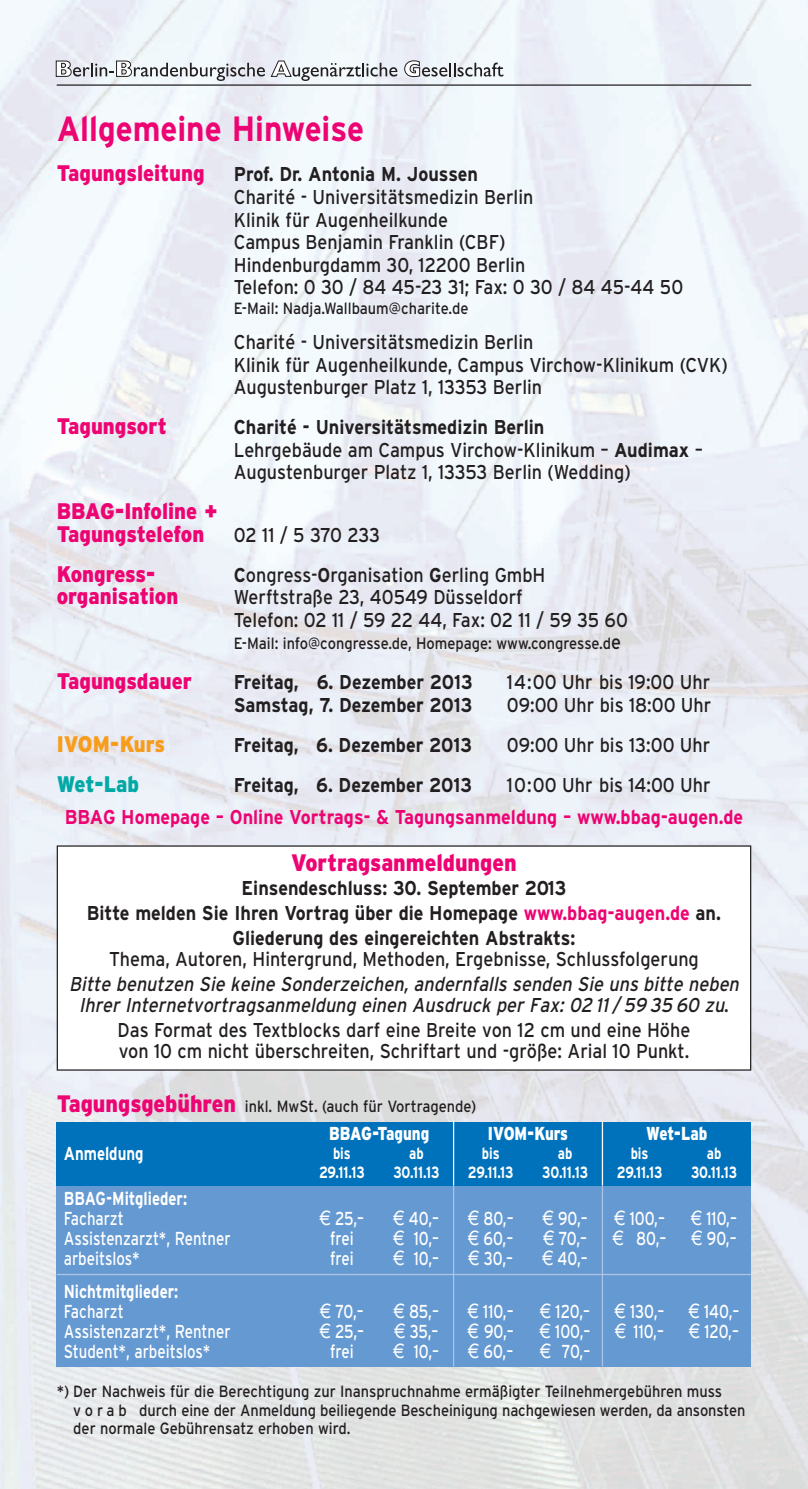
<style>
.page{position:relative;width:808px;height:1489px;background:#fff}
.page>*{position:absolute;margin:0;border:0;box-sizing:border-box;transform-origin:0 0}
.t1{font:700 35px "Interstate";color:#ed0372;scale:.9 1}
.t2{font:900 23.75px "Interstate";color:#ed0372;scale:.9 1}
.t3{font:900 22.5px/22.5px "Interstate";color:#ed0372;scale:.9 1}
.t4{font:900 22.5px "Interstate";letter-spacing:-.01em;color:#f89c1c;scale:.9 1}
.t5{font:900 22.5px "Interstate";letter-spacing:-.005em;color:#00a9a5;scale:.9 1}
.t6{font:20px/22.5px "Interstate";color:#231f20;scale:.9 1}
.t7{font:700 20px/24.8px "Interstate";color:#231f20;text-align:center;scale:.9 1}
.t8{font:italic 20px/21.2px "Interstate";color:#231f20;text-align:center;scale:.9 1}
.t9{font:700 20px "Interstate";color:#ed0372;scale:.9 1}
.t10{font:20px "Interstate";letter-spacing:-.02em;color:#231f20;scale:.9 1}
.t11{font:18.75px/20px "Interstate";color:#fff;scale:.8 1}
.t12{font:700 18.75px "Interstate";color:#fff;scale:.8 1}
.t13{font:900 18.75px "Interstate";color:#fff;scale:.8 1}
.t14{font:16.25px/18.8px "Interstate";color:#231f20;scale:.9 1}
.t15{font:700 16.25px "Interstate";color:#fff;scale:.8 1}
.s1{font-weight:700}
.s2{font-size:20px}
.s3{color:#ed0372}
.s4{font-style:normal}
.s5{font-weight:900;font-size:23.75px;color:#ed0372}
.s6{font-family:"Linotype Euro Font Rto S"}
</style>
<div class="page">
<img style="left:0;top:0;width:808px;height:1488px">
<svg style="left:807px;top:1467px;width:1px;height:21px"></svg>
<hr style="left:57px;top:84px;width:694px;height:2px;background:#231f20">
<svg style="left:55px;top:60px;width:342px;height:21px"></svg>
<svg style="left:404px;top:60px;width:99px;height:17px"></svg>
<div style="left:57px;top:846px;width:694px;height:223px;background:#fff"></div>
<div style="left:57px;top:1121px;width:694px;height:245px;background:#6599d1"></div>
<div style="left:57px;top:1121px;width:694px;height:64px;background:#0072bc"></div>
<hr style="left:57px;top:1273px;width:694px;height:1px;background:#adc4e5">
<hr style="left:453px;top:1121px;width:1px;height:64px;background:#fff">
<hr style="left:602px;top:1121px;width:1px;height:64px;background:#fff">
<hr style="left:453px;top:1185px;width:1px;height:181px;background:#adc4e5">
<hr style="left:602px;top:1185px;width:1px;height:181px;background:#adc4e5">
<h1 class="t1" style="left:57px;top:109px;width:343px">Allgemeine Hinweise</h1>
<p class="t3" style="left:57px;top:162px;width:166px">Tagungsleitung</p>
<p class="t7" style="left:234px;top:162px;width:273px">Prof. Dr. Antonia M. Joussen</p>
<p class="t6" style="left:234px;top:186px;width:501px">Charité - Universitätsmedizin Berlin<br>Klinik für Augenheilkunde<br>Campus Benjamin Franklin (CBF)<br>Hindenburgdamm 30, 12200 Berlin<br>Telefon: 0 30 / 84 45-23 31; Fax: 0 30 / 84 45-44 50</p>
<p class="t14" style="left:234px;top:299px;width:262px">E-Mail: Nadja.Wallbaum@charite.de</p>
<p class="t6" style="left:234px;top:331px;width:550px">Charité - Universitätsmedizin Berlin<br>Klinik für Augenheilkunde, Campus Virchow-Klinikum (CVK)<br>Augustenburger Platz 1, 13353 Berlin</p>
<p class="t3" style="left:57px;top:415px;width:124px">Tagungsort</p>
<p class="t6" style="left:234px;top:416px;width:523px"><span class="s1">Charité - Universitätsmedizin Berlin<br></span>Lehrgebäude am Campus Virchow-Klinikum – <span class="s1">Audimax</span> –<br>Augustenburger Platz 1, 13353 Berlin (Wedding)</p>
<p class="t3" style="left:57px;top:500px;width:180px">BBAG-Infoline +<br>Tagungstelefon</p>
<p class="t10" style="left:234px;top:523px;width:164px">02 11 / 5 370 233</p>
<p class="t3" style="left:57px;top:562px;width:111px">Kongress-</p>
<p class="t6" style="left:234px;top:563px;width:348px"><span class="s1">C</span>ongress-<span class="s1">O</span>rganisation <span class="s1">G</span>erling GmbH</p>
<p class="t3" style="left:57px;top:585px;width:137px">organisation</p>
<p class="t6" style="left:234px;top:586px;width:439px">Werftstraße 23, 40549 Düsseldorf<br>Telefon: 02 11 / 59 22 44, Fax: 02 11 / 59 35 60</p>
<p class="t14" style="left:234px;top:634px;width:432px">E-Mail: info@congresse.de, Homepage: www.congresse.d<span class="s2">e</span></p>
<p class="t3" style="left:57px;top:670px;width:152px">Tagungsdauer</p>
<p class="t7" style="left:234px;top:670px;width:267px">Freitag, 6. Dezember 2013</p>
<p class="t6" style="left:507px;top:671px;width:228px">14:00 Uhr bis 19:00 Uhr</p>
<p class="t7" style="left:234px;top:692px;width:267px">Samstag, 7. Dezember 2013</p>
<p class="t6" style="left:507px;top:693px;width:229px">09:00 Uhr bis 18:00 Uhr</p>
<p class="t4" style="left:57px;top:730px;width:122px">IVOM-Kurs</p>
<p class="t7" style="left:234px;top:732px;width:266px">Freitag, 6. Dezember 2013</p>
<p class="t6" style="left:507px;top:733px;width:228px">09:00 Uhr bis 13:00 Uhr</p>
<p class="t5" style="left:57px;top:770px;width:93px">Wet-Lab</p>
<p class="t7" style="left:234px;top:772px;width:266px">Freitag, 6. Dezember 2013</p>
<p class="t6" style="left:507px;top:773px;width:228px">10:00 Uhr bis 14:00 Uhr</p>
<p class="t9" style="left:65px;top:805px;width:755px">BBAG Homepage – Online Vortrags- &amp; Tagungsanmeldung – www.bbag-augen.de</p>
<p class="t2" style="left:291px;top:848px;width:252px">Vortragsanmeldungen</p>
<p class="t7" style="left:87px;top:876px;width:706px">Einsendeschluss: 30. September 2013<br>Bitte melden Sie Ihren Vortrag über die Homepage <span class="s3">www.bbag-augen.de</span> an.<br>Gliederung des eingereichten Abstrakts:</p>
<p class="t6" style="left:109px;top:948px;width:657px">Thema, Autoren, Hintergrund, Methoden, Ergebnisse, Schlussfolgerung</p>
<p class="t8" style="left:69px;top:973px;width:749px">Bitte benutzen Sie keine Sonderzeichen, andernfalls senden Sie uns bitte neben<br>Ihrer Internetvortragsanmeldung einen Ausdruck per Fax: 02 11 / 59 35 60 zu<span class="s4">.</span></p>
<p class="t6" style="left:118px;top:1019px;width:638px;line-height:21.2px">Das Format des Textblocks darf eine Breite von 12 cm und eine Höhe von 10 cm nicht überschreiten, Schriftart und -größe: Arial 10 Punkt.</p>
<p class="t14" style="left:57px;top:1096px;width:468px"><span class="s5">Tagungsgebühren</span> inkl. MwSt. (auch für Vortragende)</p>
<p class="t12" style="left:64px;top:1142px;width:101px">Anmeldung</p>
<p class="t12" style="left:64px;top:1187px;width:156px">BBAG-Mitglieder:</p>
<p class="t11" style="left:64px;top:1208px;width:210px">Facharzt<br>Assistenzarzt*, Rentner arbeitslos*</p>
<p class="t12" style="left:64px;top:1280px;width:145px">Nichtmitglieder:</p>
<p class="t11" style="left:64px;top:1301px;width:210px">Facharzt<br>Assistenzarzt*, Rentner<br>Student*, arbeitslos*</p>
<p class="t13" style="left:329px;top:1122px;width:127px">BBAG-Tagung</p>
<p class="t15" style="left:333px;top:1143px;width:24px">bis</p>
<p class="t15" style="left:409px;top:1143px;width:20px">ab</p>
<p class="t15" style="left:319px;top:1162px;width:59px">29.11.13</p>
<p class="t15" style="left:393px;top:1162px;width:59px">30.11.13</p>
<p class="t11" style="left:320px;top:1208px;width:57px"><span class="s6">E</span> 25,–</p>
<p class="t11" style="left:394px;top:1208px;width:58px"><span class="s6">E</span> 40,–</p>
<p class="t11" style="left:330px;top:1228px;width:31px">frei</p>
<p class="t11" style="left:394px;top:1228px;width:58px"><span class="s6">E</span> 10,–</p>
<p class="t11" style="left:330px;top:1248px;width:31px">frei</p>
<p class="t11" style="left:394px;top:1248px;width:58px"><span class="s6">E</span> 10,–</p>
<p class="t11" style="left:320px;top:1301px;width:56px"><span class="s6">E</span> 70,–</p>
<p class="t11" style="left:394px;top:1301px;width:58px"><span class="s6">E</span> 85,–</p>
<p class="t11" style="left:320px;top:1321px;width:57px"><span class="s6">E</span> 25,–</p>
<p class="t11" style="left:394px;top:1321px;width:56px"><span class="s6">E</span> 35,–</p>
<p class="t11" style="left:330px;top:1341px;width:31px">frei</p>
<p class="t11" style="left:394px;top:1341px;width:58px"><span class="s6">E</span> 10,–</p>
<p class="t13" style="left:488px;top:1122px;width:102px">IVOM-Kurs</p>
<p class="t15" style="left:482px;top:1143px;width:24px">bis</p>
<p class="t15" style="left:558px;top:1143px;width:20px">ab</p>
<p class="t15" style="left:468px;top:1162px;width:59px">29.11.13</p>
<p class="t15" style="left:542px;top:1162px;width:59px">30.11.13</p>
<p class="t11" style="left:468px;top:1208px;width:58px"><span class="s6">E</span> 80,–</p>
<p class="t11" style="left:543px;top:1208px;width:58px"><span class="s6">E</span> 90,–</p>
<p class="t11" style="left:468px;top:1228px;width:58px"><span class="s6">E</span> 60,–</p>
<p class="t11" style="left:543px;top:1228px;width:56px"><span class="s6">E</span> 70,–</p>
<p class="t11" style="left:469px;top:1248px;width:57px"><span class="s6">E</span> 30,–</p>
<p class="t11" style="left:543px;top:1248px;width:58px"><span class="s6">E</span> 40,–</p>
<p class="t11" style="left:468px;top:1301px;width:59px"><span class="s6">E</span> 110,–</p>
<p class="t11" style="left:540px;top:1301px;width:64px"><span class="s6">E</span> 120,–</p>
<p class="t11" style="left:468px;top:1321px;width:59px"><span class="s6">E</span> 90,–</p>
<p class="t11" style="left:540px;top:1321px;width:65px"><span class="s6">E</span> 100,–</p>
<p class="t11" style="left:468px;top:1341px;width:58px"><span class="s6">E</span> 60,–</p>
<p class="t11" style="left:540px;top:1341px;width:64px"><span class="s6">E</span> 70,–</p>
<p class="t13" style="left:646px;top:1122px;width:78px">Wet-Lab</p>
<p class="t15" style="left:631px;top:1143px;width:24px">bis</p>
<p class="t15" style="left:707px;top:1143px;width:20px">ab</p>
<p class="t15" style="left:617px;top:1162px;width:59px">29.11.13</p>
<p class="t15" style="left:691px;top:1162px;width:59px">30.11.13</p>
<p class="t11" style="left:614px;top:1208px;width:65px"><span class="s6">E</span> 100,–</p>
<p class="t11" style="left:691px;top:1208px;width:59px"><span class="s6">E</span> 110,–</p>
<p class="t11" style="left:613px;top:1228px;width:68px"><span class="s6">E</span> 80,–</p>
<p class="t11" style="left:691px;top:1228px;width:58px"><span class="s6">E</span> 90,–</p>
<p class="t11" style="left:615px;top:1301px;width:63px"><span class="s6">E</span> 130,–</p>
<p class="t11" style="left:689px;top:1301px;width:65px"><span class="s6">E</span> 140,–</p>
<p class="t11" style="left:615px;top:1321px;width:62px"><span class="s6">E</span> 110,–</p>
<p class="t11" style="left:689px;top:1321px;width:64px"><span class="s6">E</span> 120,–</p>
<p class="t14" style="left:73px;top:1381px;width:748px;text-indent:-17px">*) Der Nachweis für die Berechtigung zur Inanspruchnahme ermäßigter Teilnehmergebühren muss<br>v o r a b durch eine der Anmeldung beiliegende Bescheinigung nachgewiesen werden, da ansonsten der normale Gebührensatz erhoben wird.</p>
</div>
